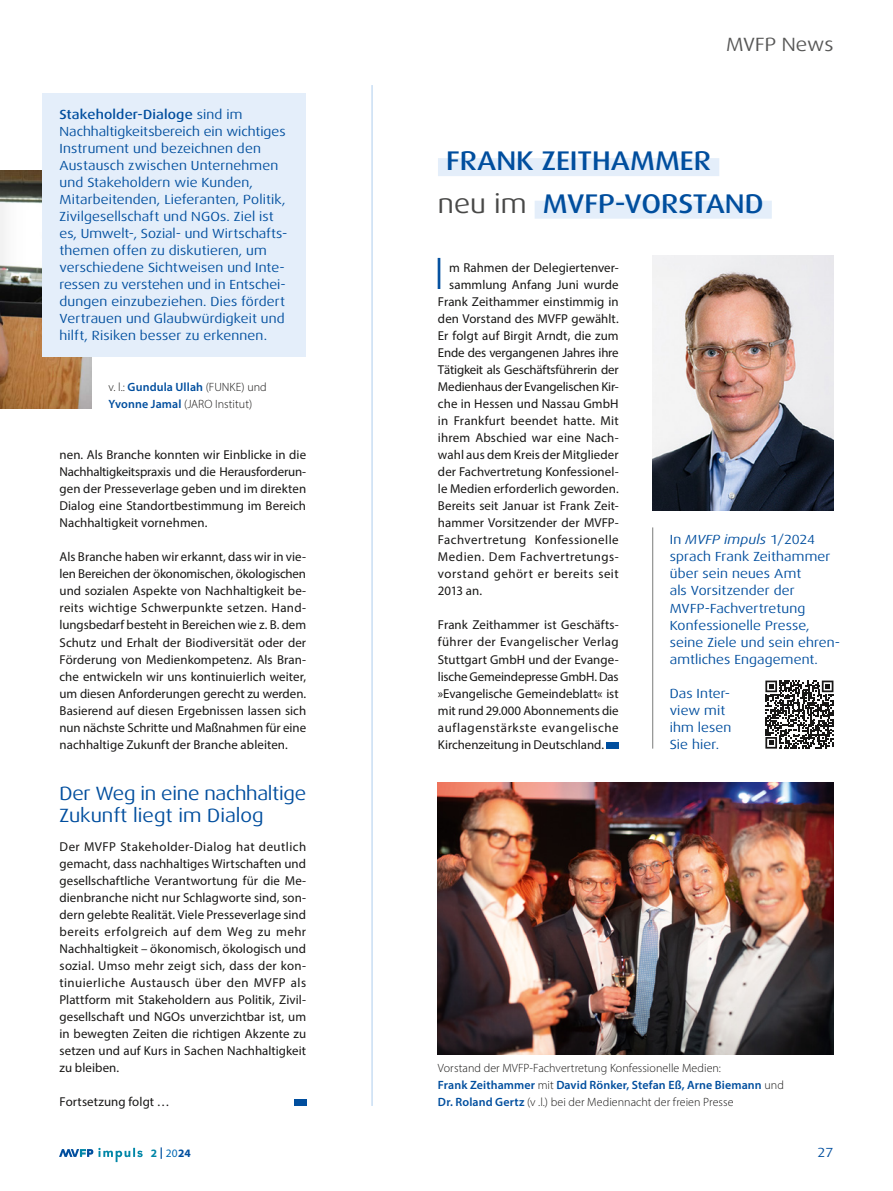
<style>
.page{position:relative;width:893px;height:1191px;background:#fff}
.page>*{position:absolute;margin:0;border:0;box-sizing:border-box;transform-origin:0 0}
.t1{font:300 45.15px "Dax Wide";color:#004e9e}
.t2{font:500 27px/42.5px "Dax Wide";color:#004e9e}
.t3{font:19.2px/22.5px "Dax Wide";letter-spacing:-.015em;color:#004e9e}
.t4{font:19.2px "Dax Wide";color:#565655}
.t5{font:13.2px/17px "Dax Wide";letter-spacing:.01em;color:#004e9e}
.t6{font:12.9px/17px "Myriad Pro";letter-spacing:.005em;color:#181716;text-align:justify}
.t7{font:12.9px "Myriad Pro";letter-spacing:-.015em;color:#181716}
.t8{font:12.9px "Myriad Pro";letter-spacing:.035em;color:#181716}
.t9{font:12.9px "Myriad Pro";letter-spacing:.04em;color:#181716}
.t10{font:300 12px/17px "Myriad Pro";letter-spacing:.005em;color:#181716}
.t11{font:700 11.4px "Myriad Pro";color:#004e9e}
.s1{font-weight:500}
.s2{font-weight:600;color:#004e9e}
.s3{font-weight:400;color:#484847}
.s4{font-style:italic}
.s5{color:#0086a7}
.s6{font-weight:400;color:#0068b4}
</style>
<div class="page">
<img style="left:0;top:170px;width:91px;height:238px">
<div style="left:294px;top:1099px;width:12px;height:7px;background:#004e9e"></div>
<div style="left:43px;top:94px;width:263px;height:263px;background:#e4eefa"></div>
<hr style="left:371px;top:85px;width:2px;height:1021px;background:#c8def4">
<div style="left:438px;top:158px;width:281px;height:18px;background:#e4eefa"></div>
<div style="left:535px;top:201px;width:237px;height:18px;background:#e4eefa"></div>
<div style="left:606px;top:742px;width:13px;height:6px;background:#004e9e"></div>
<img style="left:653px;top:255px;width:180px;height:255px">
<img style="left:438px;top:782px;width:395px;height:272px">
<hr style="left:652px;top:527px;width:1px;height:221px;background:#7a7b7a">
<svg style="left:765px;top:680px;width:68px;height:68px"></svg>
<svg style="left:59px;top:1147px;width:84px;height:15px"></svg>
<p class="t5" style="left:60px;top:106px;width:229px"><span class="s1">Stakeholder-Dialoge</span> sind im Nachhaltigkeitsbereich ein wichtiges Instrument und bezeichnen den Austausch zwischen Unternehmen und Stakeholdern wie Kunden, Mitarbeitenden, Lieferanten, Politik, Zivilgesellschaft und NGOs. Ziel ist es, Umwelt-, Sozial- und Wirtschafts&shy;themen offen zu diskutieren, um verschiedene Sichtweisen und Inte&shy;ressen zu verstehen und in Entschei&shy;dungen einzubeziehen. Dies fördert Vertrauen und Glaubwürdigkeit und hilft, Risiken besser zu erkennen.</p>
<p class="t10" style="left:108px;top:379px;width:160px">v. l.: <span class="s2">Gundula Ullah</span> (FUNKE) und<br><span class="s2">Yvonne Jamal</span> (JARO Institut)</p>
<p class="t6" style="left:60px;top:446px;width:248px">nen. Als Branche konnten wir Einblicke in die Nachhaltigkeitspraxis und die Herausforderun&shy;gen der Presseverlage geben und im direkten Dialog eine Standortbestimmung im Bereich Nachhaltigkeit vornehmen.</p>
<p class="t6" style="left:60px;top:548px;width:248px">Als Branche haben wir erkannt, dass wir in vie&shy;len Bereichen der ökonomischen, ökologischen und sozialen Aspekte von Nachhaltigkeit be&shy;reits wichtige Schwerpunkte setzen. Hand&shy;lungsbedarf besteht in Bereichen wie z. B. dem Schutz und Erhalt der Biodiversität oder der Förderung von Medienkompetenz. Als Bran&shy;che entwickeln wir uns kontinuierlich weiter, um diesen Anforderungen gerecht zu werden.<br>Basierend auf diesen Ergebnissen lassen sich nun nächste Schritte und Maßnahmen für eine nachhaltige Zukunft der Branche ableiten.</p>
<h3 class="t3" style="left:60px;top:782px;width:248px">Der Weg in eine nachhaltige<br>Zukunft liegt im Dialog</h3>
<p class="t6" style="left:60px;top:837px;width:248px">Der MVFP Stakeholder-Dialog hat deutlich gemacht, dass nachhaltiges Wirtschaften und gesellschaftliche Verantwortung für die Me&shy;dienbranche nicht nur Schlagworte sind, son&shy;dern gelebte Realität. Viele Presseverlage sind bereits erfolgreich auf dem Weg zu mehr Nachhaltigkeit – ökonomisch, ökologisch und sozial. Umso mehr zeigt sich, dass der kon&shy;tinuierliche Austausch über den MVFP als Plattform mit Stakeholdern aus Politik, Zivil&shy;gesellschaft und NGOs unverzichtbar ist, um in bewegten Zeiten die richtigen Akzente zu setzen und auf Kurs in Sachen Nachhaltigkeit zu bleiben.</p>
<p class="t6" style="left:60px;top:1092px;width:112px">Fortsetzung folgt …</p>
<h3 class="t4" style="left:726px;top:34px;width:109px">MVFP News</h3>
<h2 class="t2" style="left:438px;top:140px;width:327px;text-indent:8px">FRANK ZEITHAMMER <span class="s3">neu im</span> MVFP-VORSTAND</h2>
<h1 class="t1" style="left:434px;top:249px;width:12px">I</h1>
<p class="t6" style="left:449px;top:259px;width:171px">m Rahmen der Delegiertenver-</p>
<p class="t6" style="left:449px;top:276px;width:171px">sammlung Anfang Juni wurde</p>
<p class="t6" style="left:438px;top:293px;width:182px">Frank Zeithammer einstimmig in</p>
<p class="t6" style="left:438px;top:310px;width:182px">den Vorstand des MVFP gewählt.</p>
<p class="t6" style="left:438px;top:327px;width:182px">Er folgt auf Birgit Arndt, die zum</p>
<p class="t7" style="left:438px;top:345px;width:182px">Ende des vergangenen Jahres ihre</p>
<p class="t7" style="left:438px;top:362px;width:182px">Tätigkeit als Geschäftsführerin der</p>
<p class="t7" style="left:438px;top:379px;width:182px">Medienhaus der Evangelischen Kir-</p>
<p class="t6" style="left:438px;top:395px;width:182px">che in Hessen und Nassau GmbH</p>
<p class="t6" style="left:438px;top:412px;width:182px">in Frankfurt beendet hatte. Mit</p>
<p class="t6" style="left:438px;top:429px;width:182px">ihrem Abschied war eine Nach-</p>
<p class="t6" style="left:438px;top:446px;width:182px">wahl aus dem Kreis der Mitglieder</p>
<p class="t6" style="left:438px;top:463px;width:182px">der Fachvertretung Konfessionel-</p>
<p class="t6" style="left:438px;top:480px;width:182px">le Medien erforderlich geworden.</p>
<p class="t6" style="left:438px;top:497px;width:182px">Bereits seit Januar ist Frank Zeit-</p>
<p class="t6" style="left:438px;top:514px;width:182px">hammer Vorsitzender der MVFP-</p>
<p class="t8" style="left:438px;top:532px;width:182px">Fachvertretung Konfessionelle</p>
<p class="t8" style="left:438px;top:549px;width:182px">Medien. Dem Fachvertretungs-</p>
<p class="t9" style="left:438px;top:566px;width:182px">vorstand gehört er bereits seit</p>
<p class="t6" style="left:438px;top:582px;width:46px">2013 an.</p>
<p class="t6" style="left:438px;top:616px;width:182px">Frank Zeithammer ist Geschäfts&shy;führer der Evangelischer Verlag Stuttgart GmbH und der Evange&shy;lische Gemeindepresse GmbH. Das »Evangelische Gemeindeblatt« ist mit rund 29.000 Abonnements die auflagenstärkste evangelische Kirchenzeitung in Deutschland.</p>
<p class="t5" style="left:670px;top:531px;width:172px">In <span class="s4">MVFP impuls</span> 1/2024 sprach Frank Zeithammer über sein neues Amt<br>als Vorsitzender der<br>MVFP-Fachvertretung<br>Konfessionelle Presse, seine Ziele und sein ehren&shy;amtliches Engagement.</p>
<p class="t5" style="left:670px;top:684px;width:63px">Das Inter&shy;view mit ihm lesen<br>Sie hier.</p>
<p class="t10" style="left:438px;top:1059px;width:347px">Vorstand der MVFP-Fachvertretung Konfessionelle Medien:<br><span class="s2">Frank Zeithammer</span> mit <span class="s2">David Rönker, Stefan Eß, Arne Biemann</span> und<br><span class="s2">Dr. Roland Gertz</span> (v .l.) bei der Mediennacht der freien Presse</p>
<p class="t11" style="left:151px;top:1145px;width:42px"><span class="s5">2</span> | <span class="s6">20</span>24</p>
<p class="t5" style="left:818px;top:1144px;width:17px">27</p>
</div>
